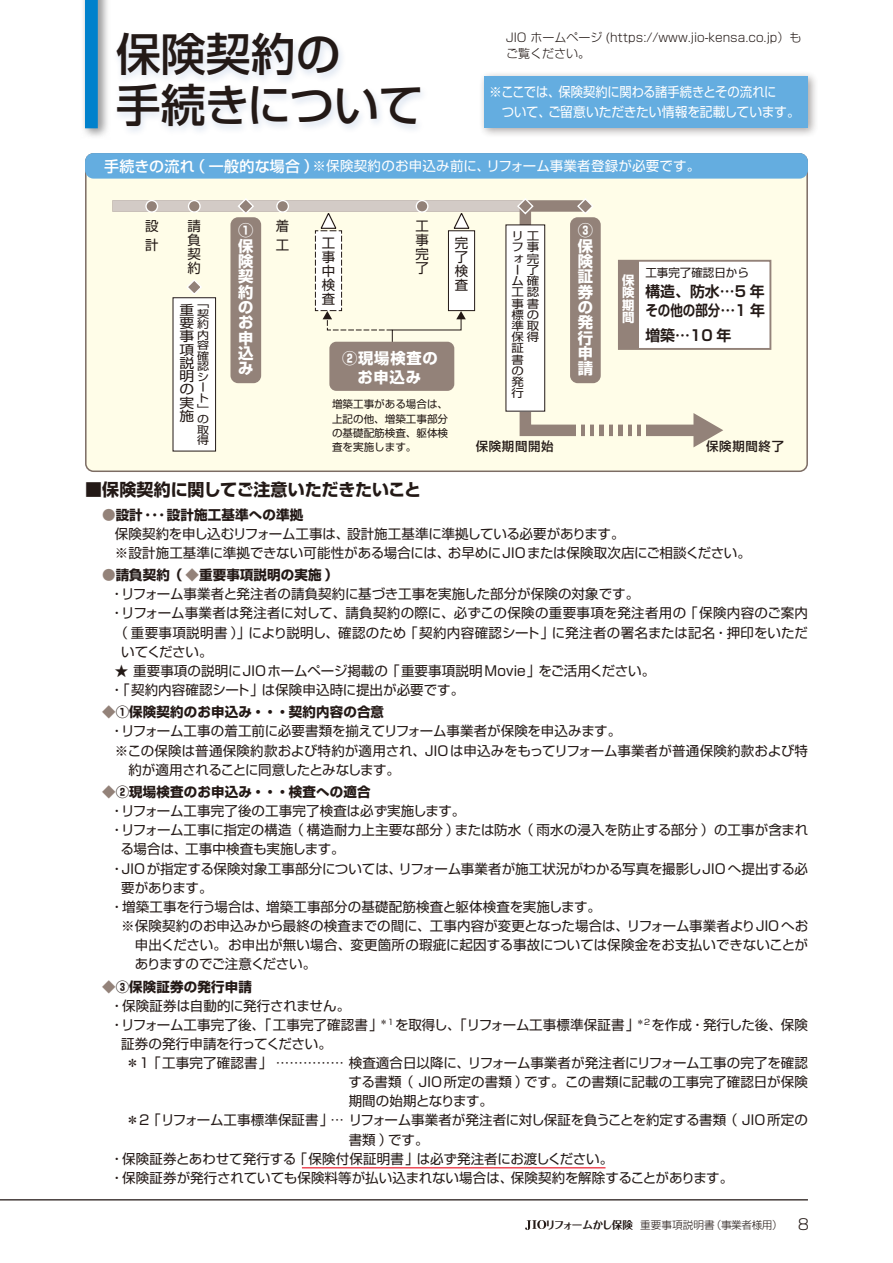
<style>
.page{position:relative;width:893px;height:1263px;background:#fff}
.page>*{position:absolute;margin:0;border:0;box-sizing:border-box;transform-origin:0 0}
.t1{font:500 45px "Shin Go Pro";letter-spacing:-.005em;color:#231916}
.t2{font:700 16.95px "Shin Go Pro";letter-spacing:-.01em;color:#231916}
.t3{font:700 15.3px/15.3px "Shin Go Pro";letter-spacing:.05em;color:#fff;text-align:justify}
.t4{font:500 15px "Shin Go Pro";letter-spacing:.015em;color:#fff}
.t5{font:700 14.85px/18.9px "Shin Go Pro De";color:#231916}
.t6{font:13.5px/19.2px "Shin Go Pro";color:#231916}
.t7{font:13.5px "Shin Go Pro";letter-spacing:.025em;color:#231916}
.t8{font:700 13.5px "Shin Go Pro";letter-spacing:.01em;color:#231916}
.t9{font:13.5px "Shin Go Pro";letter-spacing:-.02em;color:#231916}
.t10{font:13.5px/19.5px "Shin Go Pro";color:#fff;scale:.95 1}
.t11{font:13.5px "Shin Go Pro";color:#fff}
.t12{font:13.35px/14.1px "Shin Go Pro";color:#231916;text-align:justify}
.t13{font:13.35px/13.4px "Shin Go Pro";color:#231916;text-align:justify;scale:1.11 1}
.t14{font:500 12.45px "Shin Go Pro";letter-spacing:.05em;color:#231916}
.t15{font:700 12.45px/12.5px "Shin Go Pro";color:#fff;text-align:justify}
._12_7-SinGR{font:300 12px "Shin Go Pro";color:#231916}
.t16{font:11.55px "Shin Go Pro";color:#231916}
.t17{font:11.25px/11.2px "Shin Go Pro";color:#231916;scale:1.11 1}
.t18{font:300 10.65px "Shin Go Pro";color:#231916}
.t19{font:10.5px/14.4px "Shin Go Pro";color:#231916;text-align:justify}
.t20{font:10.5px/10.5px "Shin Go Pro";color:#231916;scale:1.14 1}
.s1{color:#938279}
.s2{font-family:"Folk Pro";font-weight:700}
.s3{font-size:14.85px}
</style>
<div class="page">
<hr style="left:0;top:1199px;width:808px;height:1px;background:#231916">
<svg style="left:525px;top:1220px;width:21px;height:10px"></svg>
<div style="left:86px;top:154px;width:721px;height:317px;background:#fffde8;border-radius:8px"></div>
<div style="left:85px;top:153px;width:723px;height:26px;background:#64ade0;border-radius:9px"></div>
<div style="left:619px;top:261px;width:151px;height:88px;background:#fff"></div>
<div style="left:618px;top:260px;width:153px;height:90px;border:2px solid #938279"></div>
<div style="left:112px;top:200px;width:413px;height:12px;background:#d3cbc6"></div>
<svg style="left:514px;top:200px;width:196px;height:237px"></svg>
<svg style="left:693px;top:413px;width:30px;height:34px"></svg>
<svg style="left:146px;top:201px;width:12px;height:11px"></svg>
<div style="left:145px;top:200px;width:13px;height:13px;border:1px solid #fff;border-radius:50%"></div>
<div style="left:189px;top:201px;width:11px;height:11px;background:#938279;border-radius:50%"></div>
<div style="left:188px;top:200px;width:13px;height:13px;border:1px solid #fff;border-radius:50%"></div>
<div style="left:277px;top:201px;width:11px;height:11px;background:#938279;border-radius:50%"></div>
<div style="left:276px;top:200px;width:13px;height:13px;border:1px solid #fff;border-radius:50%"></div>
<svg style="left:416px;top:201px;width:12px;height:11px"></svg>
<div style="left:416px;top:200px;width:13px;height:13px;border:1px solid #fff;border-radius:50%"></div>
<hr style="left:576px;top:419px;width:4px;height:26px;background:#fffde8">
<div style="left:585px;top:419px;width:5px;height:26px;background:#fffde8"></div>
<div style="left:594px;top:419px;width:5px;height:26px;background:#fffde8"></div>
<div style="left:604px;top:419px;width:5px;height:26px;background:#fffde8"></div>
<div style="left:613px;top:419px;width:5px;height:26px;background:#fffde8"></div>
<hr style="left:623px;top:419px;width:4px;height:26px;background:#fffde8">
<div style="left:632px;top:419px;width:5px;height:26px;background:#fffde8"></div>
<div style="left:641px;top:419px;width:5px;height:26px;background:#fffde8"></div>
<div style="left:230px;top:217px;width:31px;height:166px;background:#938279;border-radius:8px"></div>
<svg style="left:237px;top:198px;width:18px;height:16px"></svg>
<div style="left:570px;top:217px;width:31px;height:166px;background:#938279;border-radius:8px"></div>
<svg style="left:576px;top:198px;width:19px;height:17px"></svg>
<div style="left:506px;top:225px;width:39px;height:186px;background:#fff"></div>
<div style="left:505px;top:224px;width:40px;height:188px;border:1px solid #231916"></div>
<svg style="left:516px;top:198px;width:19px;height:17px"></svg>
<div style="left:173px;top:298px;width:43px;height:153px;background:#fff"></div>
<div style="left:173px;top:297px;width:43px;height:154px;border:1px solid #231916"></div>
<svg style="left:187px;top:279px;width:15px;height:16px"></svg>
<div style="left:448px;top:231px;width:27px;height:80px;background:#fff"></div>
<div style="left:448px;top:230px;width:27px;height:81px;border:1px solid #231916"></div>
<svg style="left:314px;top:211px;width:157px;height:140px"></svg>
<div style="left:329px;top:342px;width:125px;height:49px;background:#938279;border-radius:7px"></div>
<div style="left:479px;top:71px;width:340px;height:67px;background:#231916;opacity:.4"></div>
<div style="left:485px;top:77px;width:323px;height:51px;background:#64ade0"></div>
<div style="left:112px;top:30px;width:317px;height:107px;background:#004098;opacity:.15"></div>
<svg style="left:83px;top:0;width:25px;height:137px"></svg>
<svg style="left:85px;top:0;width:13px;height:128px;background:#0281cb"></svg>
<hr style="left:302px;top:1167px;width:303px;height:1px;background:#e60013">
<p class="t1" style="left:116px;top:17px;width:226px">保険契約の</p>
<p class="t1" style="left:116px;top:68px;width:309px">手続きについて</p>
<p class="_12_7-SinGR" style="left:506px;top:27px;width:297px">JIO ホームページ (https://www.jio-kensa.co.jp）も</p>
<p class="_12_7-SinGR" style="left:506px;top:43px;width:85px">ご覧ください。</p>
<p class="t10" style="left:502px;top:81px;width:315px;text-indent:-13px">※ここでは、保険契約に関わる諸手続きとその流れに<br>ついて、ご留意いただきたい情報を記載しています。</p>
<p class="t4" style="left:104px;top:154px;width:216px">手続きの流れ（一般的な場合）</p>
<p class="t11" style="left:313px;top:155px;width:389px">※保険契約のお申込み前に、リフォーム事業者登録が必要です。</p>
<p class="t12" style="left:145px;top:214px;width:15px;line-height:19.2px">設計</p>
<p class="t12" style="left:188px;top:217px;width:15px">請負契約</p>
<p class="t12" style="left:276px;top:214px;width:14px;line-height:19.2px">着工</p>
<p class="t12" style="left:415px;top:217px;width:14px">工事完了</p>
<p class="t3" style="left:238px;top:221px;width:17px">①保険契約のお申込み</p>
<p class="t17" style="left:511px;top:229px;width:26px">リ<br>フ事ォ完ー<br>ム確工認事書標の準取保得証<br>書<br>の<br>発<br>行</p>
<p class="t3" style="left:578px;top:221px;width:17px">③保険証券の発行申請</p>
<p class="t17" style="left:527px;top:229px;width:12px">工</p>
<p class="t17" style="left:527px;top:263px;width:12px">了</p>
<p class="t12" style="left:322px;top:234px;width:15px">工事中検査</p>
<p class="t12" style="left:455px;top:234px;width:15px">完了検査</p>
<p class="t16" style="left:645px;top:263px;width:105px">工事完了確認日から</p>
<p class="t5" style="left:645px;top:280px;width:121px">構造、防水…5 年その他の部分…1 年</p>
<p class="t5" style="left:645px;top:324px;width:87px">増築…10 年</p>
<p class="t15" style="left:622px;top:272px;width:14px">保険期間</p>
<p class="t13" style="left:180px;top:301px;width:15px">重要事項説明の実施</p>
<p class="t20" style="left:197px;top:296px;width:12px">「契約内容確認シート」の取得</p>
<p class="t3" style="left:342px;top:347px;width:97px;line-height:19.2px;text-align:center">②現場検査のお申込み</p>
<p class="t19" style="left:332px;top:396px;width:117px">増築工事がある場合は、上記の他、増築工事部分の基礎配筋検査、躯体検査を実施します。</p>
<p class="t14" style="left:476px;top:436px;width:79px">保険期間開始</p>
<p class="t14" style="left:706px;top:436px;width:79px">保険期間終了</p>
<p class="t2" style="left:85px;top:476px;width:338px">■保険契約に関してご注意いただきたいこと</p>
<p class="t8" style="left:102px;top:504px;width:203px"><span class="s1">●</span>設計･･･設計施工基準への準拠</p>
<p class="t9" style="left:115px;top:522px;width:511px">保険契約を申し込むリフォーム工事は、設計施工基準に準拠している必要があります。</p>
<p class="t6" style="left:115px;top:541px;width:638px">※設計施工基準に準拠できない可能性がある場合には、お早めにJIOまたは保険取次店にご相談ください。</p>
<p class="t8" style="left:102px;top:564px;width:237px"><span class="s1">●</span>請負契約 （ <span class="s1">◆</span>重要事項説明の実施）</p>
<p class="t6" style="left:110px;top:583px;width:531px">・リフォーム事業者と発注者の請負契約に基づき工事を実施した部分が保険の対象です。</p>
<p class="t7" style="left:110px;top:602px;width:699px">・リフォーム事業者は発注者に対して、請負契約の際に、必ずこの保険の重要事項を発注者用の「保険内容のご案内</p>
<p class="t7" style="left:114px;top:621px;width:695px">（重要事項説明書）」により説明し、確認のため「契約内容確認シート」に発注者の署名または記名・押印をいただ</p>
<p class="t6" style="left:121px;top:640px;width:93px">いてください。</p>
<p class="t6" style="left:115px;top:659px;width:542px">★ 重要事項の説明にJIOホームページ掲載の「重要事項説明Movie」をご活用ください。</p>
<p class="t6" style="left:110px;top:678px;width:356px">・「契約内容確認シート」は保険申込時に提出が必要です。</p>
<p class="t8" style="left:102px;top:701px;width:284px"><span class="s1">◆</span>①保険契約のお申込み・・・契約内容の合意</p>
<p class="t9" style="left:110px;top:720px;width:513px">・リフォーム工事の着工前に必要書類を揃えてリフォーム事業者が保険を申込みます。</p>
<p class="t6" style="left:115px;top:739px;width:695px">※この保険は普通保険約款および特約が適用され、JIOは申込みをもってリフォーム事業者が普通保険約款および特　約が適用されることに同意したとみなします。</p>
<p class="t8" style="left:102px;top:781px;width:270px"><span class="s1">◆</span>②現場検査のお申込み・・・検査への適合</p>
<p class="t6" style="left:110px;top:800px;width:357px">・リフォーム工事完了後の工事完了検査は必ず実施します。</p>
<p class="t6" style="left:121px;top:819px;width:689px;text-indent:-11px">・リフォーム工事に指定の構造（構造耐力上主要な部分）または防水（雨水の浸入を防止する部分）の工事が含まれる場合は、工事中検査も実施します。</p>
<p class="t6" style="left:121px;top:857px;width:688px;text-indent:-11px">・JIOが指定する保険対象工事部分については、リフォーム事業者が施工状況がわかる写真を撮影しJIOへ提出する必要があります。</p>
<p class="t6" style="left:110px;top:895px;width:493px">・増築工事を行う場合は、増築工事部分の基礎配筋検査と躯体検査を実施します。</p>
<p class="t6" style="left:135px;top:914px;width:675px;text-align:justify;text-indent:-14px">※保険契約のお申込みから最終の検査までの間に、工事内容が変更となった場合は、リフォーム事業者よりJIOへお申出ください。お申出が無い場合、変更箇所の瑕疵に起因する事故については保険金をお支払いできないことがありますのでご注意ください。</p>
<p class="t8" style="left:102px;top:976px;width:151px"><span class="s1">◆</span>③保険証券の発行申請</p>
<p class="t6" style="left:110px;top:994px;width:242px">・保険証券は自動的に発行されません。</p>
<p class="t6" style="left:121px;top:1013px;width:688px;text-indent:-11px">・リフォーム工事完了後、「工事完了確認書」<sup>＊1</sup> を取得し、「リフォーム工事標準保証書」<sup>＊2</sup> を作成・発行した後、保険証券の発行申請を行ってください。</p>
<p class="t6" style="left:349px;top:1052px;width:461px;text-align:justify;text-indent:-223px">＊1「工事完了確認書」 …………… 検査適合日以降に、リフォーム事業者が発注者にリフォーム工事の完了を確認する書類（ JIO所定の書類）です。この書類に記載の工事完了確認日が保険期間の始期となります。</p>
<p class="t6" style="left:349px;top:1109px;width:461px;text-indent:-223px">＊2「リフォーム工事標準保証書」… リフォーム事業者が発注者に対し保証を負うことを約定する書類（ JIO所定の書類）です。</p>
<p class="t6" style="left:110px;top:1147px;width:505px">・保険証券とあわせて発行する「保険付保証明書」は必ず発注者にお渡しください。</p>
<p class="t6" style="left:110px;top:1166px;width:625px">・保険証券が発行されていても保険料等が払い込まれない場合は、保険契約を解除することがあります。</p>
<p class="t18" style="left:545px;top:1216px;width:265px"><span class="s2">リフォームかし保険</span> 重要事項説明書（事業者様用） <span class="s3">8</span></p>
</div>
